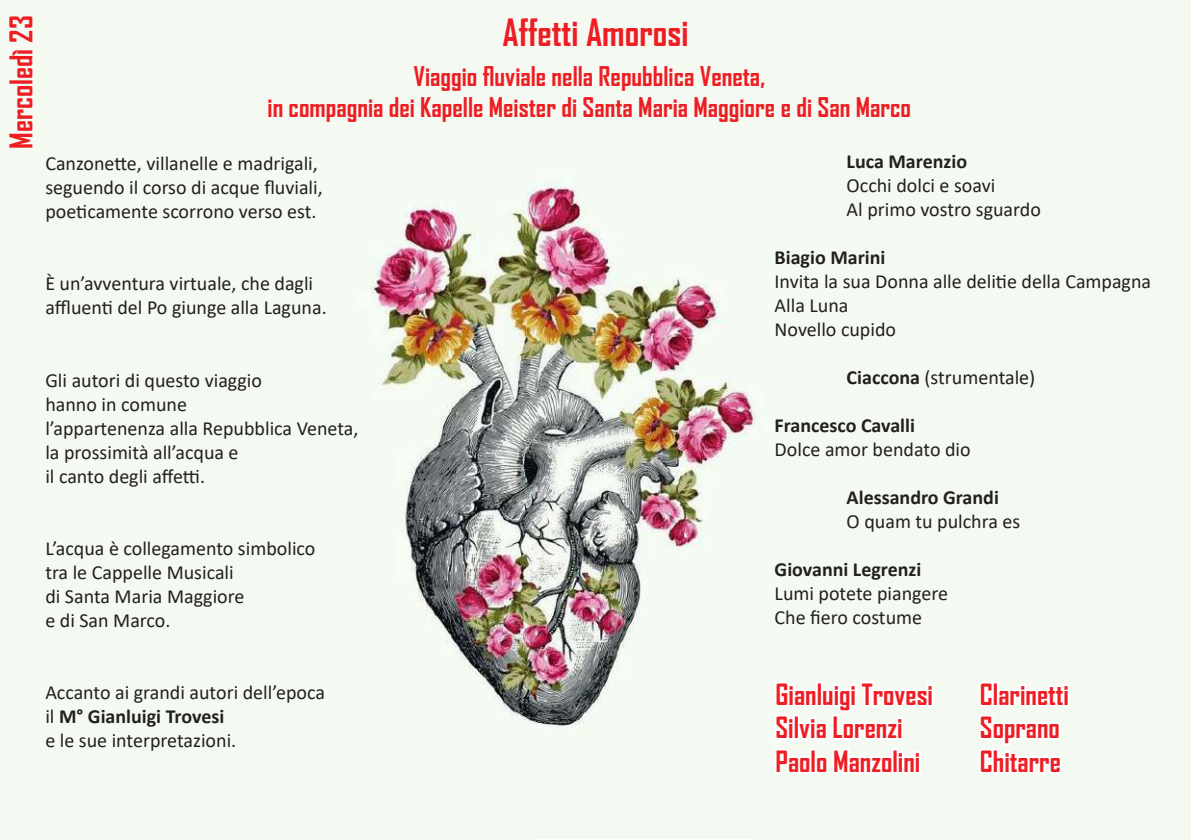
<style>
.page{position:relative;width:1191px;height:840px;background:#fff}
.page>*{position:absolute;margin:0;border:0;box-sizing:border-box;transform-origin:0 0}
.t1{font:700 36px "Agency FB";color:#ee1d23}
.t2{font:700 30px "Agency FB";color:#ee1d23}
.t3{font:700 28px/33.6px "Agency FB";color:#ee1d23}
.t4{font:700 26px/31.2px "Agency FB";color:#ee1d23;text-align:center}
.t5{font:20px/24px "Calibri";color:#231f20}
.t6{font:700 20px "Calibri";color:#231f20}
.s1{font-weight:700}
</style>
<div class="page">
<div style="left:326px;top:0;width:556px;height:838px;background:#f4faf2"></div>
<div style="left:0;top:0;width:533px;height:839px;background:#f4faf2"></div>
<div style="left:754px;top:0;width:437px;height:839px;background:#f4faf2"></div>
<img style="left:371px;top:178px;width:384px;height:552px">
<div style="left:926px;top:683px;width:8px;height:7px;border:4px solid #fff"></div>
<div style="left:926px;top:688px;width:8px;height:18px;border:4px solid #fff"></div>
<svg style="left:775px;top:681px;width:155px;height:93px"></svg>
<div style="left:914px;top:750px;width:7px;height:7px;border:4px solid #fff"></div>
<div style="left:914px;top:755px;width:7px;height:18px;border:4px solid #fff"></div>
<div style="left:1062px;top:683px;width:8px;height:7px;border:4px solid #fff"></div>
<div style="left:1062px;top:688px;width:7px;height:18px;border:4px solid #fff"></div>
<svg style="left:979px;top:681px;width:88px;height:93px"></svg>
<h2 class="t2" style="left:3px;top:149px;width:135px;rotate:-90deg">Mercoledì 23</h2>
<h1 class="t1" style="left:502px;top:10px;width:187px">Affetti Amorosi</h1>
<h3 class="t4" style="left:267px;top:60px;width:645px">Viaggio fluviale nella Repubblica Veneta,<br>in compagnia dei Kapelle Meister di Santa Maria Maggiore e di San Marco</h3>
<p class="t5" style="left:45px;top:151px;width:279px">Canzonette, villanelle e madrigali, seguendo il corso di acque fluviali, poeticamente scorrono verso est.</p>
<p class="t6" style="left:846px;top:147px;width:122px">Luca Marenzio</p>
<p class="t5" style="left:846px;top:173px;width:196px">Occhi dolci e soavi<br>Al primo vostro sguardo</p>
<p class="t6" style="left:774px;top:243px;width:112px">Biagio Marini</p>
<p class="t5" style="left:774px;top:269px;width:378px">Invita la sua Donna alle delitie della Campagna<br>Alla Luna<br>Novello cupido</p>
<p class="t5" style="left:846px;top:365px;width:190px"><span class="s1">Ciaccona</span> (strumentale)</p>
<p class="t6" style="left:774px;top:411px;width:142px">Francesco Cavalli</p>
<p class="t5" style="left:774px;top:437px;width:198px">Dolce amor bendato dio</p>
<p class="t6" style="left:846px;top:483px;width:154px">Alessandro Grandi</p>
<p class="t5" style="left:846px;top:509px;width:175px">O quam tu pulchra es</p>
<p class="t6" style="left:774px;top:555px;width:148px">Giovanni Legrenzi</p>
<p class="t5" style="left:774px;top:581px;width:175px">Lumi potete piangere<br>Che fiero costume</p>
<p class="t5" style="left:45px;top:271px;width:283px">È un’avventura virtuale, che dagli affluenti del Po giunge alla Laguna.</p>
<p class="t5" style="left:45px;top:367px;width:314px">Gli autori di questo viaggio<br>hanno in comune<br>l’appartenenza alla Repubblica Veneta, la prossimità all’acqua e<br>il canto degli affetti.</p>
<p class="t5" style="left:45px;top:535px;width:272px">L’acqua è collegamento simbolico tra le Cappelle Musicali<br>di Santa Maria Maggiore<br>e di San Marco.</p>
<p class="t5" style="left:45px;top:679px;width:281px">Accanto ai grandi autori dell’epoca il <span class="s1">M° Gianluigi Trovesi<br></span>e le sue interpretazioni.</p>
<h3 class="t3" style="left:775px;top:676px;width:159px">Gianluigi Trovesi<br>Silvia Lorenzi<br>Paolo Manzolini</h3>
<h3 class="t3" style="left:980px;top:676px;width:91px">Clarinetti<br>Soprano<br>Chitarre</h3>
</div>
